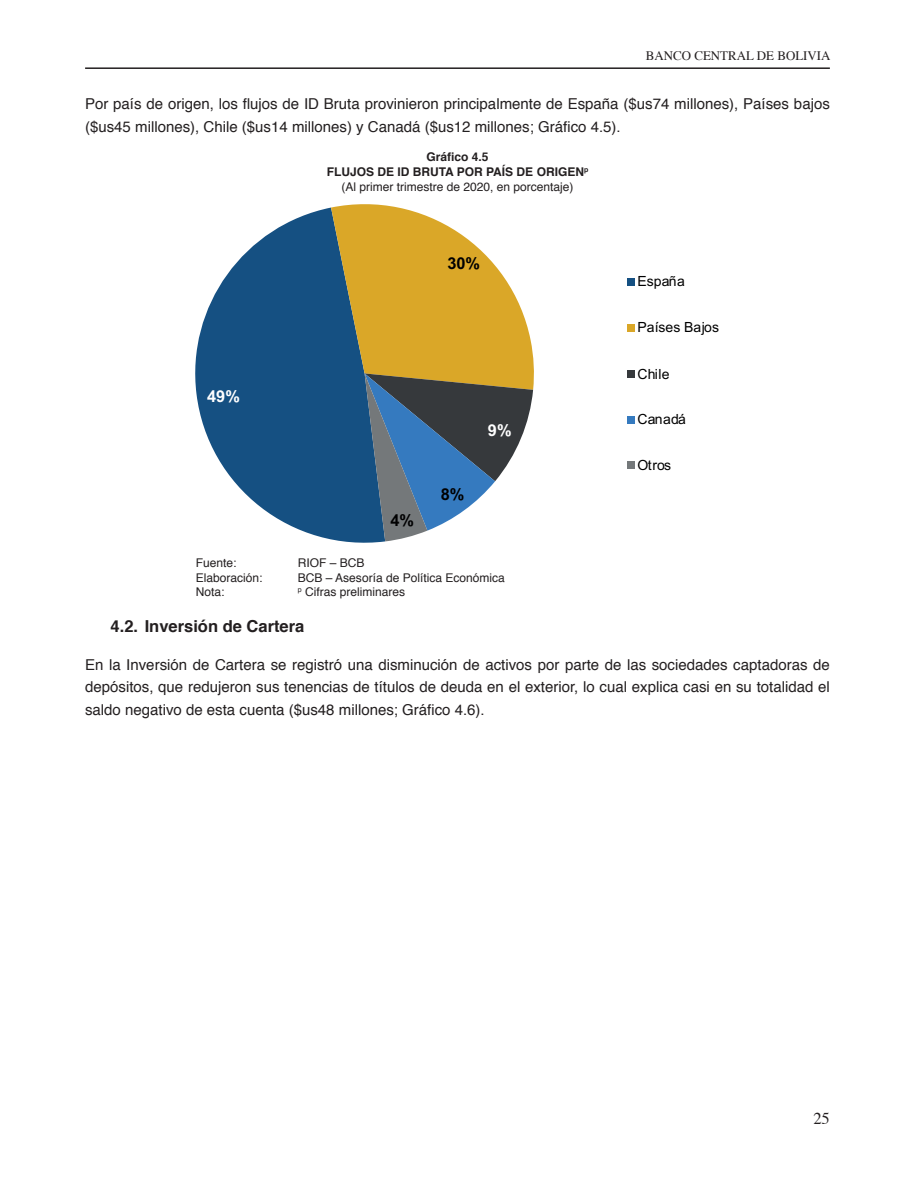
<style>
.page{position:relative;width:915px;height:1191px;background:#fff}
.page>*{position:absolute;margin:0;border:0;box-sizing:border-box;transform-origin:0 0}
.t1{font:700 16.5px "Helvetica";color:#231f20}
.t2{font:16.5px "Times";color:#231f20}
.t3{font:700 16.35px "Arial";color:#000001}
.t4{font:700 16.35px "Arial";color:#fff}
.t5{font:15px/22.5px "Helvetica";color:#231f20}
.t6{font:13.95px "Arial";color:#000001}
.t7{font:12.9px "Times";color:#231f20}
.t8{font:12px "Helvetica";color:#231f20}
.t9{font:700 12px/15px "Helvetica";color:#231f20;text-align:center}
.s1{font-weight:400}
</style>
<div class="page">
<hr style="left:85px;top:67px;width:744px;height:2px;background:#231f20">
<svg style="left:195px;top:207px;width:190px;height:336px;fill:#155082"></svg>
<svg style="left:331px;top:204px;width:203px;height:337px"></svg>
<div style="left:627px;top:278px;width:7px;height:7px;background:#155082"></div>
<div style="left:627px;top:325px;width:7px;height:7px;background:#daa728"></div>
<div style="left:627px;top:370px;width:7px;height:7px;background:#36393c"></div>
<div style="left:627px;top:416px;width:7px;height:7px;background:#357abf"></div>
<div style="left:627px;top:461px;width:7px;height:7px;background:#74787a"></div>
<p class="t7" style="left:645px;top:43px;width:186px">BANCO CENTRAL DE BOLIVIA</p>
<p class="t5" style="left:85px;top:93px;width:746px">Por país de origen, los flujos de ID Bruta provinieron principalmente de España ($us74 millones), Países bajos ($us45 millones), Chile ($us14 millones) y Canadá ($us12 millones; Gráfico 4.5).</p>
<p class="t9" style="left:326px;top:150px;width:263px">Gráfico 4.5<br>FLUJOS DE ID BRUTA POR PAÍS DE ORIGEN<sup>p </sup><span class="s1">(Al primer trimestre de 2020, en porcentaje)</span></p>
<p class="t4" style="left:207px;top:385px;width:34px">49%</p>
<p class="t3" style="left:447px;top:251px;width:34px">30%</p>
<p class="t3" style="left:390px;top:508px;width:25px">4%</p>
<p class="t3" style="left:440px;top:483px;width:25px">8%</p>
<p class="t4" style="left:488px;top:419px;width:25px">9%</p>
<p class="t6" style="left:637px;top:272px;width:49px">España</p>
<p class="t6" style="left:637px;top:317px;width:83px">Países Bajos</p>
<p class="t6" style="left:637px;top:364px;width:34px">Chile</p>
<p class="t6" style="left:637px;top:410px;width:50px">Canadá</p>
<p class="t6" style="left:637px;top:455px;width:35px">Otros</p>
<p class="t8" style="left:196px;top:553px;width:42px">Fuente:</p>
<p class="t8" style="left:298px;top:553px;width:68px">RIOF – BCB</p>
<p class="t8" style="left:196px;top:568px;width:68px">Elaboración:</p>
<p class="t8" style="left:298px;top:568px;width:208px">BCB – Asesoría de Política Económica</p>
<p class="t8" style="left:196px;top:582px;width:30px">Nota:</p>
<p class="t8" style="left:298px;top:582px;width:109px"><sup>p</sup> Cifras preliminares</p>
<p class="t1" style="left:111px;top:613px;width:195px">4.2. Inversión de Cartera</p>
<p class="t5" style="left:85px;top:654px;width:746px;text-align:justify">En la Inversión de Cartera se registró una disminución de activos por parte de las sociedades captadoras de depósitos, que redujeron sus tenencias de títulos de deuda en el exterior, lo cual explica casi en su totalidad el saldo negativo de esta cuenta ($us48 millones; Gráfico 4.6).</p>
<p class="t2" style="left:813px;top:1102px;width:18px">25</p>
</div>
